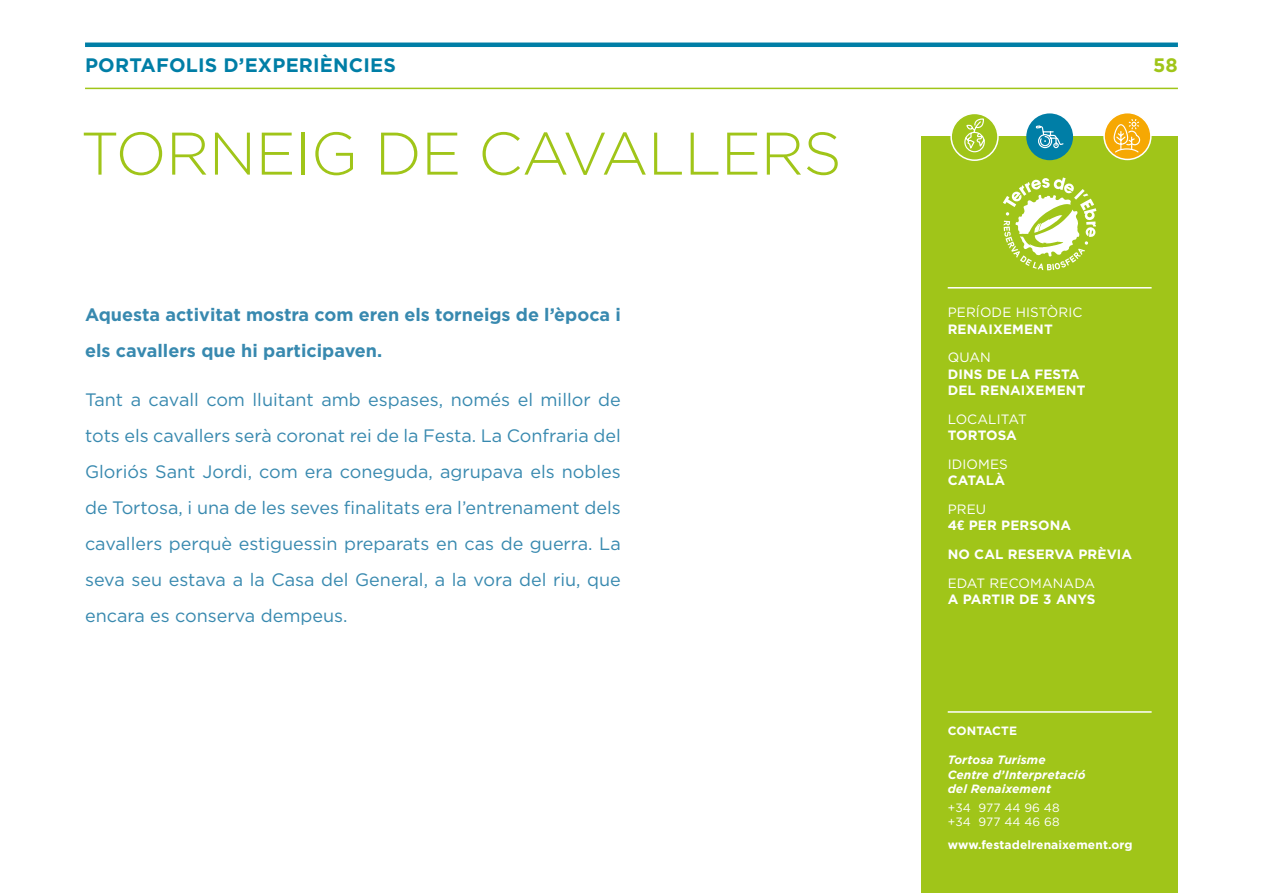
<style>
.page{position:relative;width:1263px;height:893px;background:#fff}
.page>*{position:absolute;margin:0;border:0;box-sizing:border-box;transform-origin:0 0}
.t1{font:300 60px "Gotham";letter-spacing:-.01em;color:#a0c519}
.t2{font:700 19.5px "Gotham";letter-spacing:.01em;color:#007ea6}
.t3{font:700 19.5px "Gotham";color:#a0c519}
.t4{font:18px/36px "Gotham";color:#3889af;text-align:justify}
.t5{font:700 18px/36px "Gotham";color:#3889af}
.t6{font:700 13.5px/16.2px "Gotham";letter-spacing:.01em;color:#fff}
.t7{font:13.5px "Gotham";letter-spacing:.01em;color:#fff}
.t8{font:italic 700 12px/14.4px "Gotham";letter-spacing:.01em;color:#fff}
.t9{font:700 12px "Gotham";letter-spacing:.01em;color:#fff}
.t10{font:12px/14.4px "Gotham";letter-spacing:.01em;color:#fff}
.s1{font-weight:400}
.s2{font-family:"Blogger Sans"}
</style>
<div class="page">
<hr style="left:85px;top:43px;width:1093px;height:4px;background:#007ea6">
<hr style="left:85px;top:88px;width:1093px;height:1px;background:#a0c519">
<div style="left:921px;top:137px;width:257px;height:756px;background:#a0c519"></div>
<hr style="left:948px;top:287px;width:203px;height:2px;background:#fff">
<svg style="left:1003px;top:177px;width:93px;height:93px"></svg>
<div style="left:951px;top:113px;width:47px;height:47px;background:#a0c519;border-radius:50%"></div>
<div style="left:950px;top:113px;width:49px;height:48px;border:2px solid #fff;border-radius:50%"></div>
<svg style="left:964px;top:117px;width:21px;height:36px"></svg>
<div style="left:1104px;top:113px;width:47px;height:46px;background:#f6a803;border-radius:50%"></div>
<div style="left:1103px;top:112px;width:48px;height:48px;border:2px solid #fff;border-radius:50%"></div>
<svg style="left:1113px;top:120px;width:28px;height:34px"></svg>
<div style="left:1026px;top:113px;width:47px;height:47px;background:#007ea6;border-radius:50%"></div>
<svg style="left:1035px;top:115px;width:29px;height:34px"></svg>
<hr style="left:948px;top:711px;width:203px;height:2px;background:#fff">
<p class="t2" style="left:85px;top:53px;width:312px">PORTAFOLIS D’EXPERIÈNCIES</p>
<p class="t3" style="left:1153px;top:53px;width:26px">58</p>
<h1 class="t1" style="left:81px;top:115px;width:763px">TORNEIG DE CAVALLERS</h1>
<p class="t5" style="left:85px;top:296px;width:537px">Aquesta activitat mostra com eren els torneigs de l’època i els cavallers que hi participaven.</p>
<p class="t4" style="left:85px;top:381px;width:537px">Tant a cavall com lluitant amb espases, només el millor de tots els cavallers serà coronat rei de la Festa. La Confraria del Gloriós Sant Jordi, com era coneguda, agrupava els nobles de Tortosa, i una de les seves finalitats era l’entrenament dels cavallers perquè estiguessin preparats en cas de guerra. La seva seu estava a la Casa del General, a la vora del riu, que encara es conserva dempeus.</p>
<p class="t7" style="left:948px;top:304px;width:136px">PERÍODE HISTÒRIC</p>
<p class="t6" style="left:948px;top:321px;width:107px">RENAIXEMENT</p>
<p class="t7" style="left:948px;top:349px;width:45px">QUAN</p>
<p class="t6" style="left:948px;top:366px;width:139px">DINS DE LA FESTA<br>DEL RENAIXEMENT</p>
<p class="t7" style="left:948px;top:410px;width:81px">LOCALITAT</p>
<p class="t6" style="left:948px;top:427px;width:71px">TORTOSA</p>
<p class="t7" style="left:948px;top:456px;width:62px">IDIOMES</p>
<p class="t6" style="left:948px;top:472px;width:59px">CATALÀ</p>
<p class="t6" style="left:948px;top:501px;width:125px"><span class="s1">PREU<br></span>4<span class="s2">€</span> PER PERSONA</p>
<p class="t6" style="left:948px;top:546px;width:186px">NO CAL RESERVA PRÈVIA</p>
<p class="t7" style="left:948px;top:575px;width:149px">EDAT RECOMANADA</p>
<p class="t6" style="left:948px;top:591px;width:149px">A PARTIR DE 3 ANYS</p>
<p class="t9" style="left:948px;top:723px;width:71px">CONTACTE</p>
<p class="t8" style="left:948px;top:753px;width:139px">Tortosa Turisme<br>Centre d’Interpretació del Renaixement</p>
<p class="t10" style="left:948px;top:800px;width:113px">+34 977 44 96 48 +34 977 44 46 68</p>
<p class="t9" style="left:948px;top:837px;width:186px">www.festadelrenaixement.org</p>
</div>
